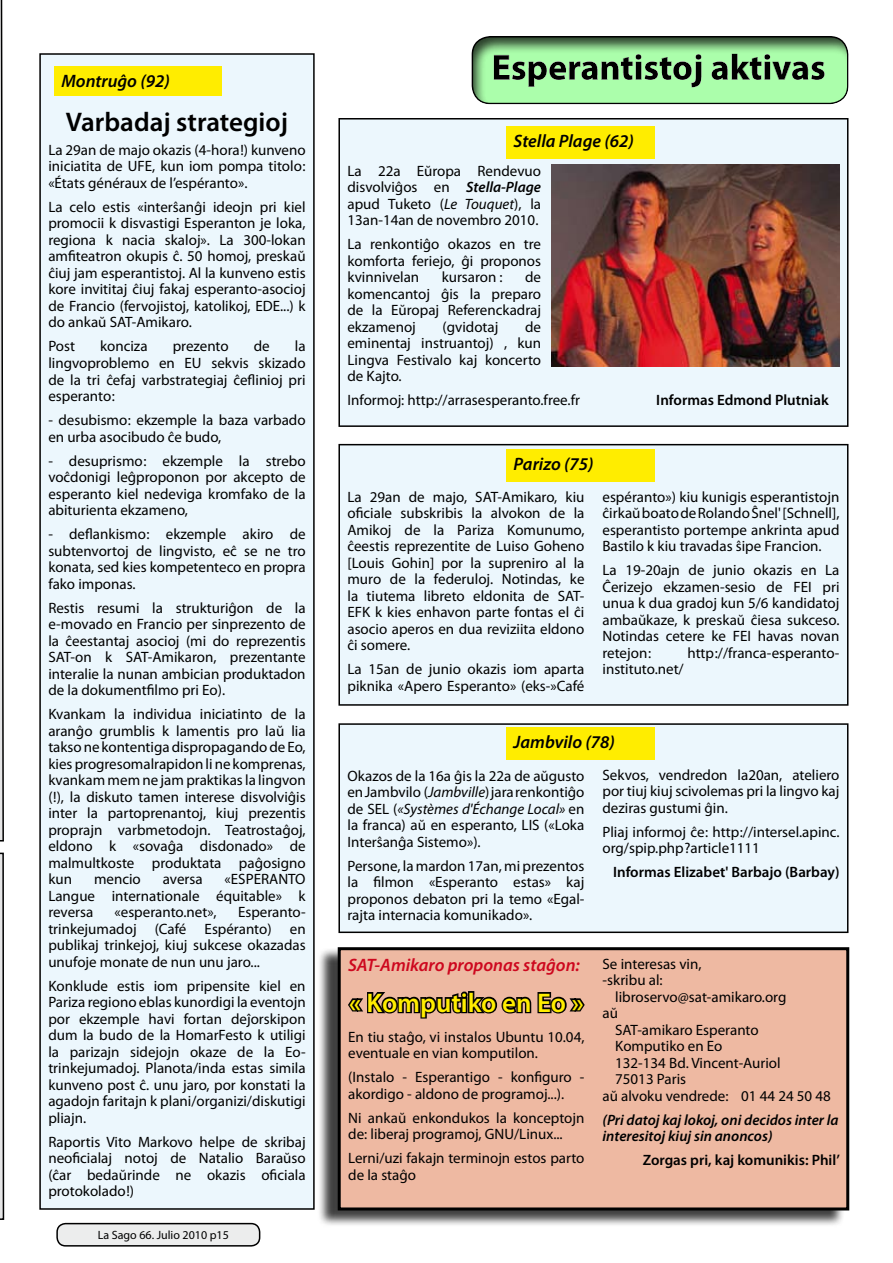
<style>
.page{position:relative;width:893px;height:1263px;background:#fff}
.page>*{position:absolute;margin:0;border:0;box-sizing:border-box;transform-origin:0 0}
.t1{font:600 27px "Myriad Pro";color:#000}
.t2{font:600 27px "Myriad Pro";color:#ffed00}
.t3{font:italic 600 18px "Myriad Pro";color:#000}
.t4{font:italic 600 18px "Myriad Pro";color:#cd071e}
.t5{font:15px/16.5px "Myriad Pro";color:#000;text-align:justify}
.t6{font:600 15px "Myriad Pro";color:#000}
.t7{font:italic 600 15px/16.5px "Myriad Pro";color:#000}
.t8{font:12px "Myriad Pro";color:#000}
.s1{font-weight:600;font-style:italic}
.s2{font-style:italic}
</style>
<div class="page">
<div style="left:57px;top:1223px;width:203px;height:23px;background:#eceded;border-radius:9px"></div>
<div style="left:56px;top:1223px;width:204px;height:23px;border:2px solid #000;border-radius:9px"></div>
<svg style="left:0;top:0;width:5px;height:1220px"></svg>
<div style="left:470px;top:35px;width:402px;height:70px;background:#000;opacity:.75"></div>
<div style="left:339px;top:119px;width:509px;height:307px;background:#ecf7fd"></div>
<div style="left:338px;top:118px;width:510px;height:309px;border:2px solid #000"></div>
<img style="left:551px;top:164px;width:288px;height:202px">
<div style="left:506px;top:126px;width:148px;height:32px;background:#ffed00"></div>
<div style="left:40px;top:54px;width:274px;height:1155px;background:#ecf7fd"></div>
<div style="left:39px;top:53px;width:276px;height:1157px;border:2px solid #000"></div>
<div style="left:54px;top:66px;width:167px;height:30px;background:#ffed00"></div>
<div style="left:339px;top:445px;width:509px;height:260px;background:#ecf7fd"></div>
<div style="left:338px;top:444px;width:510px;height:262px;border:2px solid #000"></div>
<div style="left:506px;top:449px;width:148px;height:33px;background:#ffed00"></div>
<div style="left:339px;top:724px;width:509px;height:208px;background:#ecf7fd"></div>
<div style="left:338px;top:723px;width:510px;height:210px;border:2px solid #000"></div>
<div style="left:506px;top:727px;width:148px;height:33px;background:#ffed00"></div>
<div style="left:317px;top:948px;width:543px;height:285px;background:#000;opacity:.75"></div>
<div style="left:339px;top:949px;width:509px;height:260px;background:#eeb9a2"></div>
<svg style="left:348px;top:991px;width:237px;height:28px"></svg>
<div style="left:338px;top:947px;width:511px;height:263px;border:3px solid #000"></div>
<p class="t3" style="left:62px;top:69px;width:110px">Montruĝo (92)</p>
<h1 class="t1" style="left:66px;top:105px;width:224px">Varbadaj strategioj</h1>
<p class="t5" style="left:48px;top:141px;width:259px">La 29an de majo okazis (4-hora!) kunveno iniciatita de UFE, kun iom pompa titolo: «États généraux de l’espéranto».</p>
<p class="t5" style="left:48px;top:198px;width:259px">La celo estis «interŝanĝi ideojn pri kiel promocii k disvastigi Esperanton je loka, regiona k nacia skaloj». La 300-lokan amfiteatron okupis ĉ. 50 homoj, preskaŭ ĉiuj jam esperantistoj. Al la kunveno estis kore invititaj ĉiuj fakaj esperanto-asocioj de Francio (fervojistoj, katolikoj, EDE...) k do ankaŭ SAT-Amikaro.</p>
<p class="t5" style="left:48px;top:338px;width:28px">Post</p>
<p class="t5" style="left:100px;top:338px;width:49px">konciza</p>
<p class="t5" style="left:173px;top:338px;width:58px">prezento</p>
<p class="t5" style="left:254px;top:338px;width:17px">de</p>
<p class="t5" style="left:48px;top:338px;width:259px;text-indent:247px">la lingvoproblemo en EU sekvis skizado de la tri ĉefaj varbstrategiaj ĉeflinioj pri esperanto:</p>
<p class="t5" style="left:48px;top:411px;width:259px">- desubismo: ekzemple la baza varbado en urba asocibudo ĉe budo,</p>
<p class="t5" style="left:48px;top:452px;width:259px">- desuprismo: ekzemple la strebo voĉdonigi leĝproponon por akcepto de esperanto kiel nedeviga kromfako de la abiturienta ekzameno,</p>
<p class="t5" style="left:48px;top:525px;width:259px">- deflankismo: ekzemple akiro de subtenvortoj de lingvisto, eĉ se ne tro konata, sed kies kompetenteco en propra fako imponas.</p>
<p class="t5" style="left:48px;top:599px;width:259px">Restis resumi la strukturiĝon de la e-movado en Francio per sinprezento de la ĉeestantaj asocioj (mi do reprezentis SAT-on k SAT-Amikaron, prezentante interalie la nunan ambician produktadon de la dokumentfilmo pri Eo).</p>
<p class="t5" style="left:48px;top:705px;width:259px">Kvankam la individua iniciatinto de la aranĝo grumblis k lamentis pro laŭ lia takso ne kontentiga dispropagando de Eo, kies progresomalrapidon li ne komprenas, kvankam mem ne jam praktikas la lingvon (!), la diskuto tamen interese disvolviĝis inter la partoprenantoj, kiuj prezentis proprajn varbmetodojn. Teatrostaĝoj, eldono k «sovaĝa disdonado» de malmultkoste produktata paĝosigno kun</p>
<p class="t5" style="left:48px;top:870px;width:259px;text-indent:176px">«ESPERANTO Langue internationale équitable» k reversa</p>
<p class="t5" style="left:94px;top:870px;width:48px">mencio</p>
<p class="t5" style="left:163px;top:870px;width:41px">aversa</p>
<p class="t5" style="left:48px;top:903px;width:259px;text-indent:190px">Esperanto&shy;trinkejumadoj (Café Espéranto) en publikaj trinkejoj, kiuj sukcese okazadas unufoje monate de nun unu jaro...</p>
<p class="t5" style="left:48px;top:977px;width:259px">Konklude estis iom pripensite kiel en Pariza regiono eblas kunordigi la eventojn por ekzemple havi fortan deĵorskipon dum la budo de la HomarFesto k utiligi la parizajn sidejojn okaze de la Eo&shy;trinkejumadoj. Planota/inda estas simila kunveno post ĉ. unu jaro, por konstati la agadojn faritajn k plani/organizi/diskutigi pliajn.</p>
<p class="t5" style="left:48px;top:1133px;width:259px">Raportis Vito Markovo helpe de skribaj neoficialaj notoj de Natalio Baraŭso (ĉar bedaŭrinde ne okazis oficiala protokolado!)</p>
<p class="t5" style="left:115px;top:903px;width:104px">«esperanto.net»,</p>
<p class="t8" style="left:98px;top:1227px;width:133px">La Sago 66. Julio 2010 p15</p>
<p class="t3" style="left:514px;top:129px;width:122px">Stella Plage (62)</p>
<p class="t5" style="left:347px;top:162px;width:195px">La 22a Eŭropa Rendevuo disvolviĝos en <span class="s1">Stella-Plage </span>apud Tuketo (<span class="s2">Le Touquet</span>), la 13an-14an de novembro 2010.</p>
<p class="t5" style="left:347px;top:236px;width:195px">La renkontiĝo okazos en tre komforta feriejo, ĝi proponos kvinnivelan</p>
<p class="t5" style="left:347px;top:269px;width:195px;text-indent:178px">de komencantoj ĝis la preparo de la Eŭropaj Referenckadraj ekzamenoj</p>
<p class="t5" style="left:442px;top:269px;width:63px">kursaron :</p>
<p class="t5" style="left:347px;top:318px;width:195px;text-indent:178px">de eminentaj instruantoj) , kun Lingva Festivalo kaj koncerto de Kajto.</p>
<p class="t5" style="left:347px;top:392px;width:234px">Informoj: http://arrasesperanto.free.fr</p>
<p class="t6" style="left:656px;top:391px;width:174px">Informas Edmond Plutniak</p>
<p class="t5" style="left:443px;top:318px;width:57px">(gvidotaj</p>
<p class="t3" style="left:514px;top:453px;width:82px">Parizo (75)</p>
<p class="t5" style="left:347px;top:488px;width:239px">La 29an de majo, SAT-Amikaro, kiu oficiale subskribis la alvokon de la Amikoj de la Pariza Komunumo, ĉeestis reprezentite de Luiso Goheno [Louis Gohin] por la supreniro al la muro de la federuloj. Notindas, ke la tiutema libreto eldonita de SAT-EFK k kies enhavon parte fontas el ĉi asocio aperos en dua reviziita eldono ĉi somere.</p>
<p class="t5" style="left:347px;top:660px;width:238px">La 15an de junio okazis iom aparta piknika «Apero Esperanto» (eks-»Café</p>
<p class="t5" style="left:602px;top:488px;width:238px">espéranto») kiu kunigis esperantistojn ĉirkaŭ boato de Rolando Ŝnel' [Schnell], esperantisto portempe ankrinta apud Bastilo k kiu travadas ŝipe Francion.</p>
<p class="t5" style="left:602px;top:561px;width:239px">La 19-20ajn de junio okazis en La Ĉerizejo ekzamen-sesio de FEI pri unua k dua gradoj kun 5/6 kandidatoj ambaŭkaze, k preskaŭ ĉiesa sukceso.<br>Notindas cetere ke FEI havas novan retejon:</p>
<p class="t5" style="left:687px;top:644px;width:154px">http://franca-esperanto-</p>
<p class="t5" style="left:602px;top:660px;width:83px">instituto.net/</p>
<p class="t3" style="left:514px;top:731px;width:103px">Jambvilo (78)</p>
<p class="t5" style="left:347px;top:767px;width:239px">Okazos de la 16a ĝis la 22a de aŭgusto en Jambvilo (<span class="s2">Jambville</span>) jara renkontiĝo de SEL (<span class="s2">«Systèmes d'Échange Local»</span> en la franca) aŭ en esperanto, LIS («Loka Interŝanĝa Sistemo»).</p>
<p class="t5" style="left:347px;top:857px;width:238px">Persone, la mardon 17an, mi prezentos la filmon «Esperanto estas» kaj proponos debaton pri la temo «Egal&shy;rajta internacia komunikado».</p>
<p class="t4" style="left:348px;top:954px;width:233px">SAT-Amikaro proponas staĝon:</p>
<h1 class="t2" style="left:349px;top:985px;width:236px">« Komputiko en Eo »</h1>
<p class="t5" style="left:348px;top:1028px;width:238px">En tiu staĝo, vi instalos Ubuntu 10.04, eventuale en vian komputilon.</p>
<p class="t5" style="left:348px;top:1069px;width:238px">(Instalo - Esperantigo - konfiguro - akordigo - aldono de programoj...).</p>
<p class="t5" style="left:348px;top:1109px;width:238px">Ni ankaŭ enkondukos la konceptojn de: liberaj programoj, GNU/Linux...</p>
<p class="t5" style="left:348px;top:1150px;width:238px">Lerni/uzi fakajn terminojn estos parto de la staĝo</p>
<p class="t5" style="left:602px;top:766px;width:239px">Sekvos, vendredon la20an, ateliero por tiuj kiuj scivolemas pri la lingvo kaj deziras gustumi ĝin.</p>
<p class="t5" style="left:602px;top:823px;width:239px">Pliaj informoj ĉe: http://intersel.apinc. org/spip.php?article1111</p>
<p class="t6" style="left:613px;top:863px;width:228px">Informas Elizabet' Barbajo (Barbay)</p>
<p class="t5" style="left:602px;top:955px;width:101px">Se interesas vin, -skribu al:</p>
<p class="t5" style="left:615px;top:988px;width:173px">libroservo@sat-amikaro.org</p>
<p class="t5" style="left:602px;top:1005px;width:17px">aŭ</p>
<p class="t5" style="left:615px;top:1021px;width:145px">SAT-amikaro Esperanto</p>
<p class="t5" style="left:615px;top:1038px;width:109px">Komputiko en Eo</p>
<p class="t5" style="left:615px;top:1054px;width:167px">132-134 Bd. Vincent-Auriol</p>
<p class="t5" style="left:615px;top:1071px;width:72px">75013 Paris</p>
<p class="t5" style="left:602px;top:1087px;width:230px">aŭ alvoku vendrede: 01 44 24 50 48</p>
<p class="t7" style="left:602px;top:1111px;width:238px">(Pri datoj kaj lokoj, oni decidos inter la interesitoj kiuj sin anoncos)</p>
<p class="t6" style="left:643px;top:1151px;width:199px">Zorgas pri, kaj komunikis: Phil’</p>
</div>
